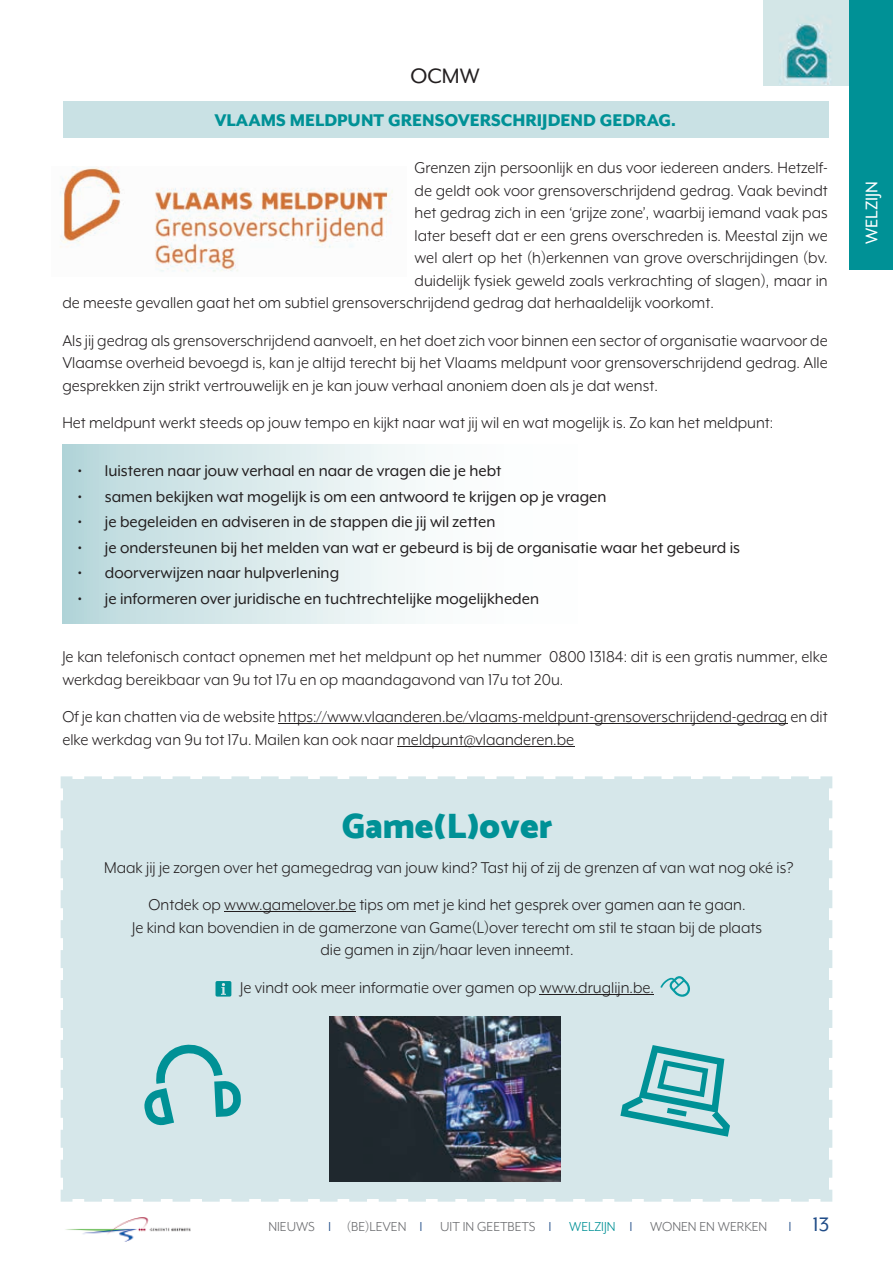
<style>
.page{position:relative;width:893px;height:1263px;background:#fff}
.page>*{position:absolute;margin:0;border:0;box-sizing:border-box;transform-origin:0 0}
.t1{font:900 36px "Catamaran";color:#009196}
.t2{font:24px "Mr Eaves XL Mod OT";color:#231f20}
.t3{font:22.5px "Mr Eaves XL Mod OT";color:#214d88}
.t4{font:800 19.5px "Mr Eaves XL Mod OT";color:#009196}
.t5{font:19.5px "Mr Eaves XL Mod OT";color:#fff}
.t6{font:18px/22.5px "Mr Eaves XL Mod OT";color:#231f20;text-align:center}
.t7{font:18px "Mr Eaves XL Mod OT";color:#231f20}
.t8{font:15px "Mr Eaves XL Mod OT";color:#6c6d70}
.s1{color:#214d88}
.s2{color:#009196}
</style>
<div class="page">
<svg style="left:62px;top:445px;width:354px;height:179px;background:#d6e8ea"></svg>
<div style="left:61px;top:776px;width:771px;height:426px;background:#d6e7ea"></div>
<svg style="left:215px;top:981px;width:16px;height:15px"></svg>
<img style="left:65px;top:1217px;width:126px;height:25px">
<img style="left:764px;top:0;width:85px;height:86px">
<div style="left:849px;top:0;width:44px;height:270px;background:#009196"></div>
<div style="left:63px;top:101px;width:766px;height:36px;background:#c9e1e4"></div>
<hr style="left:224px;top:911px;width:132px;height:1px;background:#231f20">
<hr style="left:540px;top:994px;width:114px;height:1px;background:#231f20">
<svg style="left:660px;top:976px;width:30px;height:21px"></svg>
<hr style="left:278px;top:724px;width:509px;height:1px;background:#231f20">
<hr style="left:397px;top:746px;width:177px;height:1px;background:#231f20">
<img style="left:330px;top:1016px;width:230px;height:165px">
<svg style="left:144px;top:1044px;width:97px;height:82px;background:#9ed0d4"></svg>
<svg style="left:620px;top:1045px;width:110px;height:92px;background:#90cace"></svg>
<img style="left:60px;top:167px;width:333px;height:105px">
<h2 class="t2" style="left:411px;top:63px;width:70px">OCMW</h2>
<p class="t4" style="left:214px;top:109px;width:463px">VLAAMS MELDPUNT GRENSOVERSCHRIJDEND GEDRAG.</p>
<p class="t6" style="left:415px;top:156px;width:415px">Grenzen zijn persoonlijk en dus voor iedereen anders. Hetzelf-</p>
<p class="t6" style="left:415px;top:179px;width:415px">de geldt ook voor grensoverschrijdend gedrag. Vaak bevindt</p>
<p class="t6" style="left:415px;top:201px;width:415px">het gedrag zich in een ‘grijze zone’, waarbij iemand vaak pas</p>
<p class="t6" style="left:415px;top:224px;width:415px">later beseft dat er een grens overschreden is. Meestal zijn we</p>
<p class="t6" style="left:415px;top:246px;width:415px">wel alert op het (h)erkennen van grove overschrijdingen (bv.</p>
<p class="t6" style="left:415px;top:269px;width:415px">duidelijk fysiek geweld zoals verkrachting of slagen), maar in</p>
<p class="t6" style="left:62px;top:291px;width:653px">de meeste gevallen gaat het om subtiel grensoverschrijdend gedrag dat herhaaldelijk voorkomt.</p>
<p class="t6" style="left:62px;top:329px;width:767px;text-align:justify">Als jij gedrag als grensoverschrijdend aanvoelt, en het doet zich voor binnen een sector of organisatie waarvoor de Vlaamse overheid bevoegd is, kan je altijd terecht bij het Vlaams meldpunt voor grensoverschrijdend gedrag. Alle gesprekken zijn strikt vertrouwelijk en je kan jouw verhaal anoniem doen als je dat wenst.</p>
<p class="t6" style="left:62px;top:411px;width:712px">Het meldpunt werkt steeds op jouw tempo en kijkt naar wat jij wil en wat mogelijk is. Zo kan het meldpunt:</p>
<p class="t7" style="left:78px;top:461px;width:425px">• luisteren naar jouw verhaal en naar de vragen die je hebt</p>
<p class="t7" style="left:78px;top:486px;width:530px">• samen bekijken wat mogelijk is om een antwoord te krijgen op je vragen</p>
<p class="t7" style="left:78px;top:512px;width:419px">• je begeleiden en adviseren in de stappen die jij wil zetten</p>
<p class="t7" style="left:78px;top:537px;width:664px">• je ondersteunen bij het melden van wat er gebeurd is bij de organisatie waar het gebeurd is</p>
<p class="t7" style="left:78px;top:563px;width:263px">• doorverwijzen naar hulpverlening</p>
<p class="t7" style="left:78px;top:588px;width:463px">• je informeren over juridische en tuchtrechtelijke mogelijkheden</p>
<p class="t6" style="left:62px;top:645px;width:767px;text-align:left">Je kan telefonisch contact opnemen met het meldpunt op het nummer 0800 13184: dit is een gratis nummer, elke werkdag bereikbaar van 9u tot 17u en op maandagavond van 17u tot 20u.</p>
<p class="t6" style="left:62px;top:705px;width:767px;text-align:left">Of je kan chatten via de website https://www.vlaanderen.be/vlaams-meldpunt-grensoverschrijdend-gedrag en dit elke werkdag van 9u tot 17u. Mailen kan ook naar meldpunt@vlaanderen.be</p>
<h1 class="t1" style="left:342px;top:804px;width:212px">Game(L)over</h1>
<p class="t6" style="left:104px;top:848px;width:691px;line-height:37.5px">Maak jij je zorgen over het gamegedrag van jouw kind? Tast hij of zij de grenzen af van wat nog oké is?<br>Ontdek op www.gamelover.be tips om met je kind het gesprek over gamen aan te gaan.</p>
<p class="t6" style="left:132px;top:916px;width:631px">Je kind kan bovendien in de gamerzone van Game(L)over terecht om stil te staan bij de plaats die gamen in zijn/haar leven inneemt.</p>
<p class="t6" style="left:240px;top:976px;width:415px">Je vindt ook meer informatie over gamen op www.druglijn.be.</p>
<p class="t5" style="left:861px;top:244px;width:64px;rotate:-90deg">WELZIJN</p>
<p class="t8" style="left:268px;top:1218px;width:500px">NIEUWS <span class="s1">❘</span> (BE)LEVEN <span class="s1">❘</span> UIT IN GEETBETS <span class="s1">❘</span> <span class="s2">WELZIJN</span> <span class="s1">❘</span> WONEN EN WERKEN</p>
<p class="t3" style="left:789px;top:1211px;width:42px">❘ 13</p>
</div>
